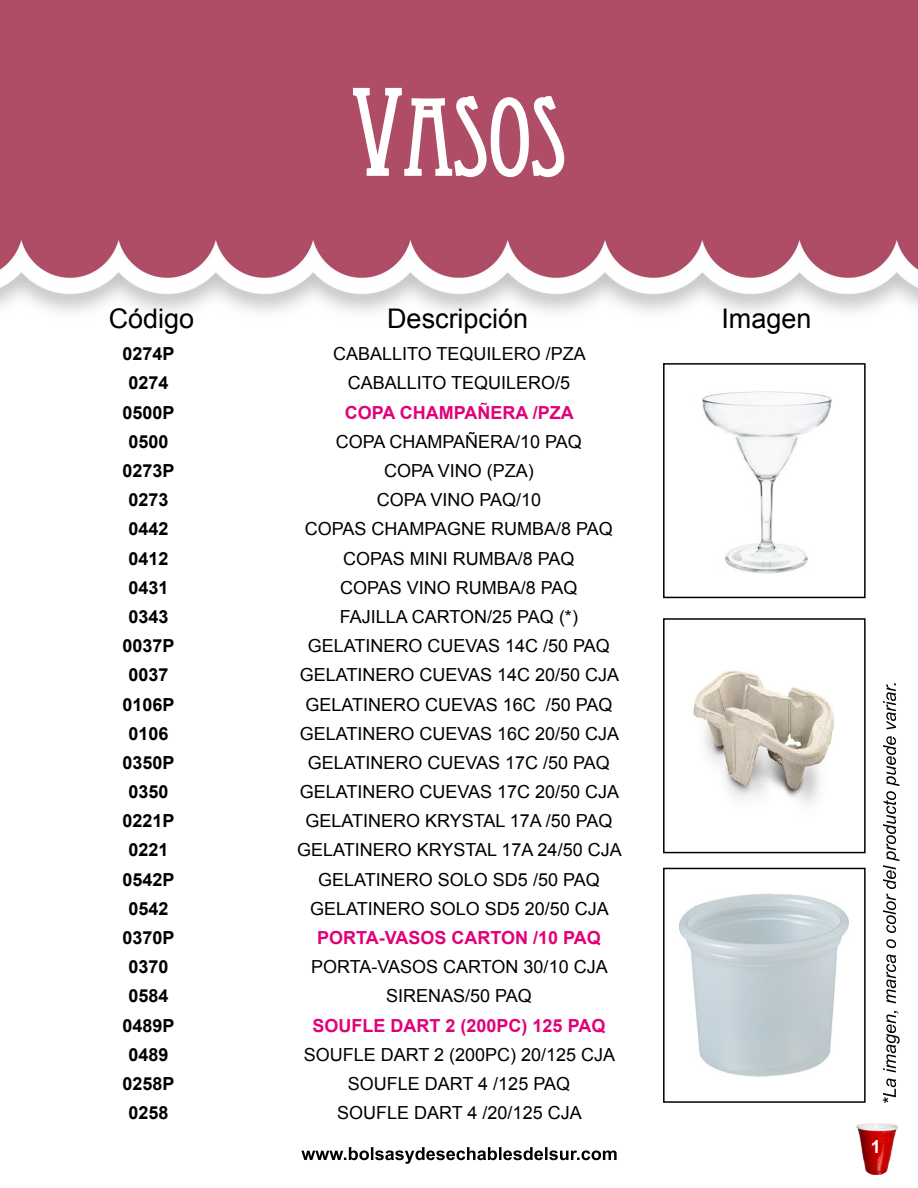
<style>
.page{position:relative;width:918px;height:1188px;background:#fff}
.page>*{position:absolute;margin:0;border:0;box-sizing:border-box;transform-origin:0 0}
.t1{font:105px "Eccentric Std";color:#fff}
.t2{font:27px "Arial";color:#000}
.t3{font:18px "Arial";color:#000}
.t4{font:700 18px "Arial";color:#000}
.t5{font:700 18px "Arial";color:#e2007a}
.t6{font:700 18px "Arial";color:#fff}
.s1{font-size:120px}
</style>
<div class="page">
<img style="left:0;top:0;width:918px;height:1175px">
<svg style="left:351px;top:86px;width:215px;height:93px"></svg>
<svg style="left:883px;top:683px;width:17px;height:420px"></svg>
<svg style="left:301px;top:1147px;width:316px;height:17px"></svg>
<img style="left:666px;top:386px;width:197px;height:189px">
<div style="left:663px;top:363px;width:203px;height:235px;border:2px solid #000"></div>
<img style="left:670px;top:621px;width:189px;height:229px">
<div style="left:663px;top:618px;width:203px;height:235px;border:2px solid #000"></div>
<img style="left:680px;top:894px;width:169px;height:183px">
<div style="left:663px;top:868px;width:203px;height:235px;border:2px solid #000"></div>
<h1 class="t1" style="left:352px;top:77px;width:216px"><span class="s1">V</span>ASOS</h1>
<h2 class="t2" style="left:109px;top:301px;width:87px">Código</h2>
<h2 class="t2" style="left:387px;top:301px;width:143px">Descripción</h2>
<h2 class="t2" style="left:721px;top:301px;width:92px">Imagen</h2>
<p class="t4" style="left:123px;top:342px;width:54px">0274P</p>
<p class="t3" style="left:333px;top:342px;width:254px">CABALLITO TEQUILERO /PZA</p>
<p class="t4" style="left:128px;top:371px;width:42px">0274</p>
<p class="t3" style="left:348px;top:371px;width:224px">CABALLITO TEQUILERO/5</p>
<p class="t4" style="left:123px;top:400px;width:54px">0500P</p>
<p class="t5" style="left:345px;top:400px;width:231px">COPA CHAMPAÑERA /PZA</p>
<p class="t4" style="left:128px;top:429px;width:42px">0500</p>
<p class="t3" style="left:336px;top:430px;width:248px">COPA CHAMPAÑERA/10 PAQ</p>
<p class="t4" style="left:123px;top:459px;width:54px">0273P</p>
<p class="t3" style="left:384px;top:459px;width:151px">COPA VINO (PZA)</p>
<p class="t4" style="left:128px;top:488px;width:42px">0273</p>
<p class="t3" style="left:377px;top:488px;width:166px">COPA VINO PAQ/10</p>
<p class="t4" style="left:128px;top:517px;width:42px">0442</p>
<p class="t3" style="left:305px;top:517px;width:310px">COPAS CHAMPAGNE RUMBA/8 PAQ</p>
<p class="t4" style="left:128px;top:546px;width:42px">0412</p>
<p class="t3" style="left:343px;top:546px;width:233px">COPAS MINI RUMBA/8 PAQ</p>
<p class="t4" style="left:128px;top:575px;width:42px">0431</p>
<p class="t3" style="left:340px;top:576px;width:239px">COPAS VINO RUMBA/8 PAQ</p>
<p class="t4" style="left:128px;top:605px;width:42px">0343</p>
<p class="t3" style="left:340px;top:605px;width:240px">FAJILLA CARTON/25 PAQ (*)</p>
<p class="t4" style="left:123px;top:634px;width:54px">0037P</p>
<p class="t3" style="left:308px;top:634px;width:304px">GELATINERO CUEVAS 14C /50 PAQ</p>
<p class="t4" style="left:128px;top:663px;width:42px">0037</p>
<p class="t3" style="left:300px;top:663px;width:321px">GELATINERO CUEVAS 14C 20/50 CJA</p>
<p class="t4" style="left:123px;top:692px;width:54px">0106P</p>
<p class="t3" style="left:305px;top:692px;width:309px">GELATINERO CUEVAS 16C /50 PAQ</p>
<p class="t4" style="left:128px;top:721px;width:42px">0106</p>
<p class="t3" style="left:300px;top:722px;width:321px">GELATINERO CUEVAS 16C 20/50 CJA</p>
<p class="t4" style="left:123px;top:751px;width:54px">0350P</p>
<p class="t3" style="left:308px;top:751px;width:304px">GELATINERO CUEVAS 17C /50 PAQ</p>
<p class="t4" style="left:128px;top:780px;width:42px">0350</p>
<p class="t3" style="left:300px;top:780px;width:321px">GELATINERO CUEVAS 17C 20/50 CJA</p>
<p class="t4" style="left:123px;top:809px;width:54px">0221P</p>
<p class="t3" style="left:305px;top:809px;width:309px">GELATINERO KRYSTAL 17A /50 PAQ</p>
<p class="t4" style="left:128px;top:838px;width:42px">0221</p>
<p class="t3" style="left:297px;top:838px;width:326px">GELATINERO KRYSTAL 17A 24/50 CJA</p>
<p class="t4" style="left:123px;top:867px;width:54px">0542P</p>
<p class="t3" style="left:318px;top:868px;width:283px">GELATINERO SOLO SD5 /50 PAQ</p>
<p class="t4" style="left:128px;top:897px;width:42px">0542</p>
<p class="t3" style="left:310px;top:897px;width:300px">GELATINERO SOLO SD5 20/50 CJA</p>
<p class="t4" style="left:123px;top:926px;width:54px">0370P</p>
<p class="t5" style="left:317px;top:926px;width:285px">PORTA-VASOS CARTON /10 PAQ</p>
<p class="t4" style="left:128px;top:955px;width:42px">0370</p>
<p class="t3" style="left:311px;top:955px;width:298px">PORTA-VASOS CARTON 30/10 CJA</p>
<p class="t4" style="left:128px;top:984px;width:42px">0584</p>
<p class="t3" style="left:386px;top:984px;width:147px">SIRENAS/50 PAQ</p>
<p class="t4" style="left:123px;top:1013px;width:54px">0489P</p>
<p class="t5" style="left:313px;top:1013px;width:294px">SOUFLE DART 2 (200PC) 125 PAQ</p>
<p class="t4" style="left:128px;top:1043px;width:42px">0489</p>
<p class="t3" style="left:304px;top:1043px;width:313px">SOUFLE DART 2 (200PC) 20/125 CJA</p>
<p class="t4" style="left:123px;top:1072px;width:54px">0258P</p>
<p class="t3" style="left:348px;top:1072px;width:224px">SOUFLE DART 4 /125 PAQ</p>
<p class="t4" style="left:128px;top:1101px;width:42px">0258</p>
<p class="t3" style="left:337px;top:1101px;width:246px">SOUFLE DART 4 /20/125 CJA</p>
<p class="t6" style="left:871px;top:1135px;width:12px">1</p>
</div>
